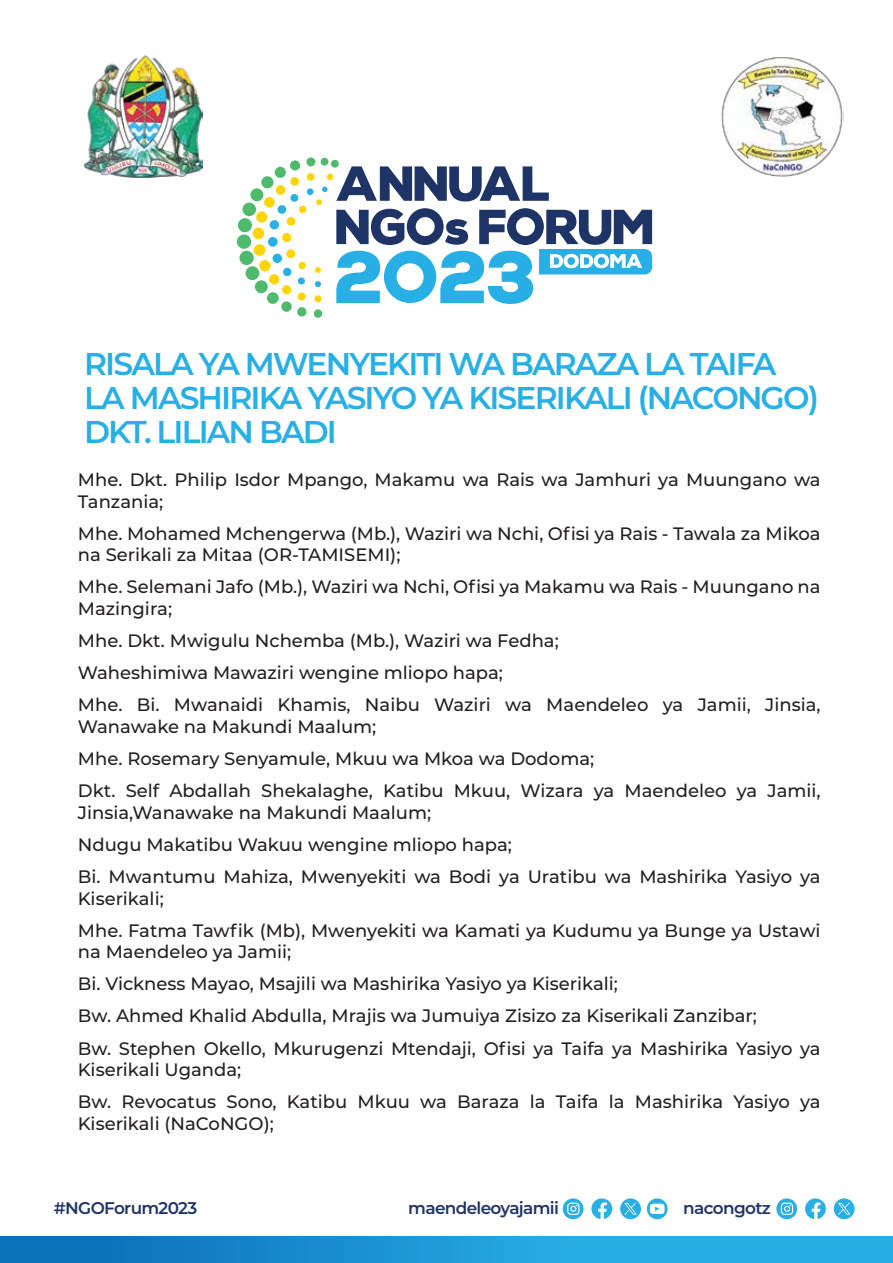
<style>
.page{position:relative;width:893px;height:1263px;background:#fff}
.page>*{position:absolute;margin:0;border:0;box-sizing:border-box;transform-origin:0 0}
.t1{font:600 31.5px/34.3px "Montserrat";letter-spacing:-.06em;color:#28afe5}
.t2{font:500 18px/32.1px "Montserrat";color:#231f20}
.t3{font:600 16.95px "Montserrat";letter-spacing:-.04em;color:#1f3466}
</style>
<div class="page">
<div style="left:314px;top:309px;width:8px;height:9px;background:#4eba6c;border-radius:50%"></div>
<div style="left:297px;top:307px;width:9px;height:9px;background:#4eba6c;border-radius:50%"></div>
<div style="left:281px;top:301px;width:11px;height:11px;background:#4eba6c;border-radius:50%"></div>
<div style="left:267px;top:292px;width:12px;height:12px;background:#4eba6c;border-radius:50%"></div>
<div style="left:255px;top:280px;width:13px;height:13px;background:#4eba6c;border-radius:50%"></div>
<div style="left:246px;top:266px;width:13px;height:14px;background:#4eba6c;border-radius:50%"></div>
<div style="left:239px;top:251px;width:15px;height:14px;background:#4eba6c;border-radius:50%"></div>
<div style="left:237px;top:234px;width:14px;height:15px;background:#4eba6c;border-radius:50%"></div>
<div style="left:238px;top:218px;width:14px;height:14px;background:#4eba6c;border-radius:50%"></div>
<div style="left:242px;top:203px;width:14px;height:13px;background:#4eba6c;border-radius:50%"></div>
<div style="left:250px;top:188px;width:13px;height:13px;background:#4eba6c;border-radius:50%"></div>
<div style="left:261px;top:176px;width:12px;height:12px;background:#4eba6c;border-radius:50%"></div>
<div style="left:275px;top:167px;width:11px;height:11px;background:#4eba6c;border-radius:50%"></div>
<div style="left:290px;top:160px;width:10px;height:10px;background:#4eba6c;border-radius:50%"></div>
<div style="left:306px;top:157px;width:9px;height:9px;background:#4eba6c;border-radius:50%"></div>
<div style="left:321px;top:158px;width:7px;height:8px;background:#4eba6c;border-radius:50%"></div>
<div style="left:331px;top:160px;width:8px;height:8px;background:#4eba6c;border-radius:50%"></div>
<div style="left:298px;top:292px;width:8px;height:8px;background:#fed401;border-radius:50%"></div>
<div style="left:282px;top:285px;width:9px;height:9px;background:#fed401;border-radius:50%"></div>
<div style="left:269px;top:274px;width:10px;height:10px;background:#fed401;border-radius:50%"></div>
<div style="left:259px;top:260px;width:11px;height:11px;background:#fed401;border-radius:50%"></div>
<div style="left:254px;top:244px;width:11px;height:12px;background:#fed401;border-radius:50%"></div>
<div style="left:253px;top:228px;width:11px;height:11px;background:#fed401;border-radius:50%"></div>
<div style="left:256px;top:211px;width:11px;height:12px;background:#fed401;border-radius:50%"></div>
<div style="left:264px;top:197px;width:11px;height:10px;background:#fed401;border-radius:50%"></div>
<div style="left:276px;top:185px;width:9px;height:10px;background:#fed401;border-radius:50%"></div>
<div style="left:290px;top:177px;width:9px;height:9px;background:#fed401;border-radius:50%"></div>
<div style="left:307px;top:173px;width:7px;height:8px;background:#fed401;border-radius:50%"></div>
<div style="left:298px;top:277px;width:7px;height:8px;background:#28afe5;border-radius:50%"></div>
<div style="left:283px;top:268px;width:8px;height:8px;background:#28afe5;border-radius:50%"></div>
<div style="left:273px;top:254px;width:9px;height:9px;background:#28afe5;border-radius:50%"></div>
<div style="left:268px;top:237px;width:10px;height:10px;background:#28afe5;border-radius:50%"></div>
<div style="left:270px;top:220px;width:9px;height:9px;background:#28afe5;border-radius:50%"></div>
<div style="left:278px;top:205px;width:8px;height:9px;background:#28afe5;border-radius:50%"></div>
<div style="left:290px;top:194px;width:8px;height:8px;background:#28afe5;border-radius:50%"></div>
<div style="left:307px;top:188px;width:6px;height:7px;background:#28afe5;border-radius:50%"></div>
<div style="left:298px;top:262px;width:8px;height:7px;background:#fed401;border-radius:50%"></div>
<div style="left:286px;top:249px;width:9px;height:9px;background:#fed401;border-radius:50%"></div>
<div style="left:282px;top:233px;width:9px;height:9px;background:#fed401;border-radius:50%"></div>
<div style="left:287px;top:217px;width:8px;height:9px;background:#fed401;border-radius:50%"></div>
<div style="left:299px;top:206px;width:7px;height:7px;background:#fed401;border-radius:50%"></div>
<svg style="left:315px;top:166px;width:337px;height:138px"></svg>
<img style="left:721px;top:57px;width:122px;height:120px">
<img style="left:84px;top:56px;width:119px;height:122px">
<div style="left:0;top:1236px;width:893px;height:27px;background:linear-gradient(to right,#0b70b9,#2fbef0)"></div>
<svg style="left:805px;top:1198px;width:21px;height:21px"></svg>
<svg style="left:776px;top:1198px;width:21px;height:21px"></svg>
<svg style="left:834px;top:1198px;width:21px;height:21px"></svg>
<svg style="left:591px;top:1198px;width:22px;height:21px"></svg>
<svg style="left:563px;top:1198px;width:20px;height:21px"></svg>
<svg style="left:620px;top:1198px;width:21px;height:21px"></svg>
<svg style="left:647px;top:1198px;width:21px;height:21px"></svg>
<h1 class="t1" style="left:84px;top:345px;width:736px">RISALA YA MWENYEKITI WA BARAZA LA TAIFA<br>LA MASHIRIKA YASIYO YA KISERIKALI (NACONGO)<br>DKT. LILIAN BADI</h1>
<p class="t2" style="left:78px;top:468px;width:744px;line-height:21.6px">Mhe. Dkt. Philip Isdor Mpango, Makamu wa Rais wa Jamhuri ya Muungano wa<br>Tanzania;</p>
<p class="t2" style="left:78px;top:522px;width:744px;line-height:21.6px">Mhe. Mohamed Mchengerwa (Mb.), Waziri wa Nchi, Ofisi ya Rais - Tawala za Mikoa na Serikali za Mitaa (OR-TAMISEMI);</p>
<p class="t2" style="left:78px;top:575px;width:744px;line-height:21.6px">Mhe. Selemani Jafo (Mb.), Waziri wa Nchi, Ofisi ya Makamu wa Rais - Muungano na<br>Mazingira;</p>
<p class="t2" style="left:78px;top:624px;width:744px">Mhe. Dkt. Mwigulu Nchemba (Mb.), Waziri wa Fedha;<br>Waheshimiwa Mawaziri wengine mliopo hapa;<br>Mhe. Bi. Mwanaidi Khamis, Naibu Waziri wa Maendeleo ya Jamii, Jinsia,</p>
<p class="t2" style="left:78px;top:710px;width:744px">Wanawake na Makundi Maalum;<br>Mhe. Rosemary Senyamule, Mkuu wa Mkoa wa Dodoma;<br>Dkt. Self Abdallah Shekalaghe, Katibu Mkuu, Wizara ya Maendeleo ya Jamii,</p>
<p class="t2" style="left:78px;top:795px;width:744px">Jinsia,Wanawake na Makundi Maalum;<br>Ndugu Makatibu Wakuu wengine mliopo hapa;<br>Bi. Mwantumu Mahiza, Mwenyekiti wa Bodi ya Uratibu wa Mashirika Yasiyo ya</p>
<p class="t2" style="left:78px;top:881px;width:744px">Kiserikali;<br>Mhe. Fatma Tawfik (Mb), Mwenyekiti wa Kamati ya Kudumu ya Bunge ya Ustawi</p>
<p class="t2" style="left:78px;top:935px;width:744px">na Maendeleo ya Jamii;<br>Bi. Vickness Mayao, Msajili wa Mashirika Yasiyo ya Kiserikali;<br>Bw. Ahmed Khalid Abdulla, Mrajis wa Jumuiya Zisizo za Kiserikali Zanzibar;<br>Bw. Stephen Okello, Mkurugenzi Mtendaji, Ofisi ya Taifa ya Mashirika Yasiyo ya</p>
<p class="t2" style="left:78px;top:1053px;width:744px">Kiserikali Uganda;<br>Bw. Revocatus Sono, Katibu Mkuu wa Baraza la Taifa la Mashirika Yasiyo ya</p>
<p class="t2" style="left:78px;top:1107px;width:198px">Kiserikali (NaCoNGO);</p>
<p class="t3" style="left:54px;top:1196px;width:145px">#NGOForum2023</p>
<p class="t3" style="left:408px;top:1196px;width:152px">maendeleoyajamii</p>
<p class="t3" style="left:683px;top:1196px;width:89px">nacongotz</p>
</div>
